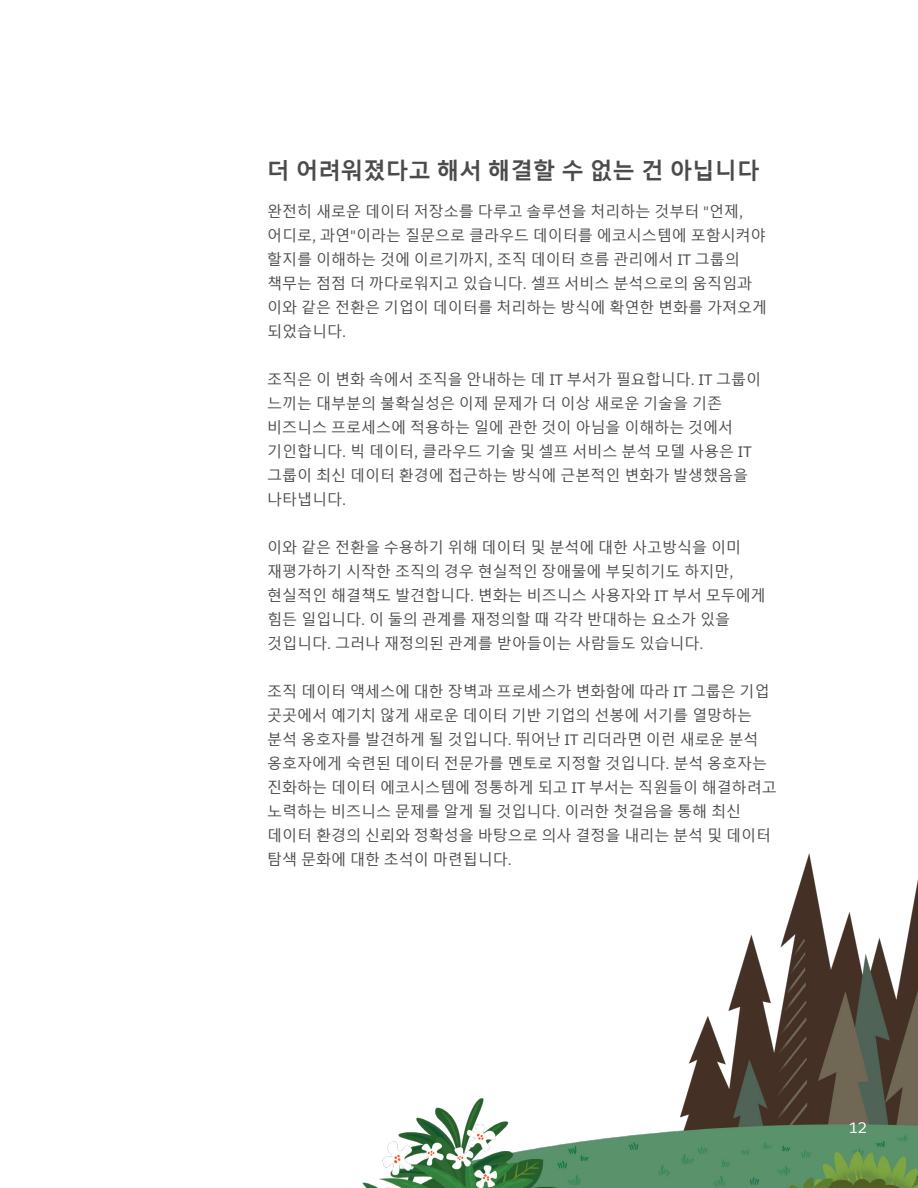
<style>
.page{position:relative;width:918px;height:1188px;background:#fff}
.page>*{position:absolute;margin:0;border:0;box-sizing:border-box;transform-origin:0 0}
.t1{font:700 22.5px "Malgun Gothic";color:#4b4b4b}
.t2{font:15px/24px "Malgun Gothic";color:#4b4b4b}
.Customer_Story_Body{font:15px "Salesforce Sans";color:#fff}
.s1{font-family:"Salesforce Sans"}
</style>
<div class="page">
<img style="left:362px;top:853px;width:556px;height:335px">
<p class="t1" style="left:267px;top:157px;width:494px">더 어려워졌다고 해서 해결할 수 없는 건 아닙니다</p>
<p class="t2" style="left:267px;top:200px;width:501px">완전히 새로운 데이터 저장소를 다루고 솔루션을 처리하는 것부터 <span class="s1">"</span>언제<span class="s1">, </span>어디로<span class="s1">,</span> 과연<span class="s1">"</span>이라는 질문으로 클라우드 데이터를 에코시스템에 포함시켜야 할지를 이해하는 것에 이르기까지<span class="s1">,</span> 조직 데이터 흐름 관리에서 <span class="s1">IT</span> 그룹의 책무는 점점 더 까다로워지고 있습니다<span class="s1">.</span> 셀프 서비스 분석으로의 움직임과 이와 같은 전환은 기업이 데이터를 처리하는 방식에 확연한 변화를 가져오게 되었습니다<span class="s1">.</span></p>
<p class="t2" style="left:267px;top:368px;width:495px">조직은 이 변화 속에서 조직을 안내하는 데 <span class="s1">IT</span> 부서가 필요합니다<span class="s1">. IT</span> 그룹이 느끼는 대부분의 불확실성은 이제 문제가 더 이상 새로운 기술을 기존 비즈니스 프로세스에 적용하는 일에 관한 것이 아님을 이해하는 것에서 기인합니다<span class="s1">.</span> 빅 데이터<span class="s1">,</span> 클라우드 기술 및 셀프 서비스 분석 모델 사용은 <span class="s1">IT </span>그룹이 최신 데이터 환경에 접근하는 방식에 근본적인 변화가 발생했음을 나타냅니다<span class="s1">.</span></p>
<p class="t2" style="left:267px;top:536px;width:500px">이와 같은 전환을 수용하기 위해 데이터 및 분석에 대한 사고방식을 이미 재평가하기 시작한 조직의 경우 현실적인 장애물에 부딪히기도 하지만<span class="s1">, </span>현실적인 해결책도 발견합니다<span class="s1">.</span> 변화는 비즈니스 사용자와 <span class="s1">IT</span> 부서 모두에게 힘든 일입니다<span class="s1">.</span> 이 둘의 관계를 재정의할 때 각각 반대하는 요소가 있을 것입니다<span class="s1">.</span> 그러나 재정의된 관계를 받아들이는 사람들도 있습니다<span class="s1">.</span></p>
<p class="t2" style="left:267px;top:680px;width:511px">조직 데이터 액세스에 대한 장벽과 프로세스가 변화함에 따라 <span class="s1">IT</span> 그룹은 기업 곳곳에서 예기치 않게 새로운 데이터 기반 기업의 선봉에 서기를 열망하는 분석 옹호자를 발견하게 될 것입니다<span class="s1">.</span> 뛰어난 <span class="s1">IT</span> 리더라면 이런 새로운 분석 옹호자에게 숙련된 데이터 전문가를 멘토로 지정할 것입니다<span class="s1">.</span> 분석 옹호자는 진화하는 데이터 에코시스템에 정통하게 되고 <span class="s1">IT</span> 부서는 직원들이 해결하려고 노력하는 비즈니스 문제를 알게 될 것입니다<span class="s1">.</span> 이러한 첫걸음을 통해 최신 데이터 환경의 신뢰와 정확성을 바탕으로 의사 결정을 내리는 분석 및 데이터 탐색 문화에 대한 초석이 마련됩니다<span class="s1">.</span></p>
<p class="Customer_Story_Body" style="left:849px;top:1118px;width:20px">12</p>
</div>
